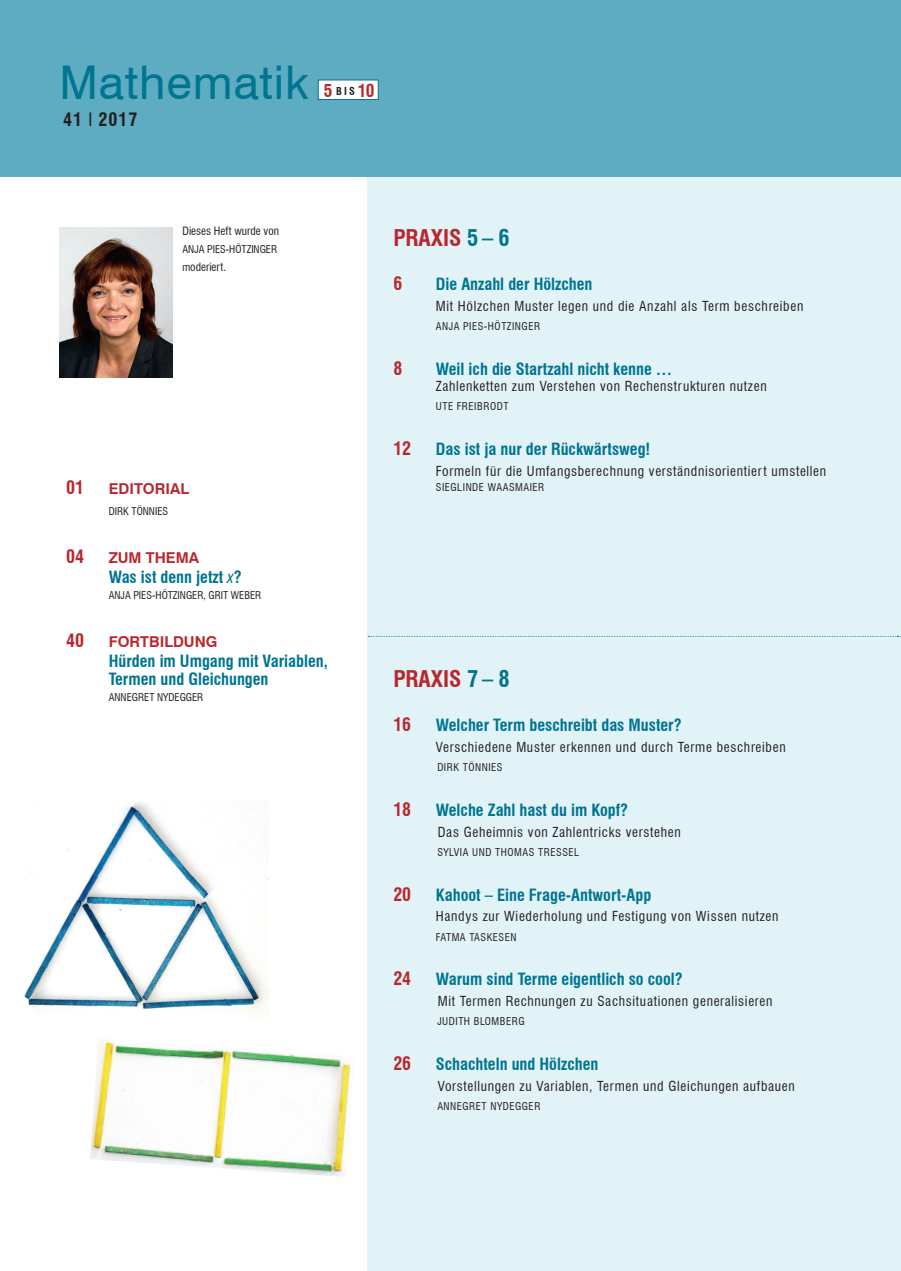
<style>
.page{position:relative;width:901px;height:1271px;background:#fff}
.page>*{position:absolute;margin:0;border:0;box-sizing:border-box;transform-origin:0 0}
.t1{font:46.5px "Swiss 721 BT";letter-spacing:.02em;color:#007591}
.t2{font:700 condensed 22.5px "Swiss 721 BT";color:#b7282e}
.t3{font:700 condensed 18px "Swiss 721 BT";color:#b7282e}
.t4{font:700 condensed 18px "Swiss 721 BT";letter-spacing:.05em;color:#231f20}
.t5{font:700 condensed 17.4px "Swiss 721 BT";color:#b7282e}
.t6{font:700 condensed 16.5px/18px "Swiss 721 BT";color:#007591}
.t7{font:700 15px "Swiss 721 BT";color:#b7282e}
.t8{font:condensed 13.5px "Swiss 721 BT";letter-spacing:.05em;color:#231f20}
.t9{font:condensed 11.25px "Swiss 721 BT";color:#231f20}
.t10{font:condensed 10.5px "Swiss 721 BT";letter-spacing:.05em;color:#231f20}
.t11{font:condensed 10.5px "Swiss 721 BT";color:#231f20}
.s1{font-weight:400}
.s2{font-size:10.65px;color:#231f20}
.s3{font-size:10.5px}
.s4{font-weight:400;font-style:italic}
.s5{color:#007591}
</style>
<div class="page">
<div style="left:368px;top:169px;width:532px;height:1101px;background:#e2f3f8"></div>
<div style="left:0;top:0;width:900px;height:177px;background:#5eacc1"></div>
<img style="left:59px;top:228px;width:113px;height:149px">
<div style="left:318px;top:80px;width:60px;height:20px;background:#fff;border:1px solid #007591"></div>
<svg style="left:368px;top:636px;width:533px;height:1px"></svg>
<img style="left:24px;top:801px;width:244px;height:211px">
<img style="left:90px;top:1042px;width:261px;height:135px">
<h1 class="t1" style="left:59px;top:54px;width:251px">Mathematik</h1>
<h3 class="t4" style="left:63px;top:108px;width:76px">41 <span class="s1">I</span> 2017</h3>
<p class="t5" style="left:324px;top:80px;width:52px">5 <span class="s2">BIS</span>10</p>
<p class="t9" style="left:182px;top:224px;width:98px">Dieses Heft wurde von</p>
<p class="t11" style="left:182px;top:242px;width:96px">ANJA PIES-HÖTZINGER</p>
<p class="t9" style="left:182px;top:260px;width:45px"><span class="s3">m</span>oderiert.</p>
<h3 class="t3" style="left:66px;top:477px;width:19px">01</h3>
<p class="t7" style="left:109px;top:479px;width:82px">EDITORIAL</p>
<p class="t11" style="left:109px;top:505px;width:61px">DIRK TÖNNIES</p>
<h3 class="t3" style="left:66px;top:546px;width:19px">04</h3>
<p class="t7" style="left:109px;top:548px;width:92px">ZUM THEMA</p>
<p class="t6" style="left:109px;top:567px;width:134px">Was ist denn jetzt <span class="s4">x</span>?</p>
<p class="t11" style="left:109px;top:589px;width:154px">ANJA PIES-HÖTZINGER, GRIT WEBER</p>
<h3 class="t3" style="left:66px;top:630px;width:19px">40</h3>
<p class="t7" style="left:109px;top:632px;width:110px">FORTBILDUNG</p>
<p class="t6" style="left:109px;top:651px;width:220px">Hürden im Umgang mit Variablen,<br>Termen und Gleichungen</p>
<p class="t11" style="left:109px;top:691px;width:96px">ANNEGRET NYDEGGER</p>
<h2 class="t2" style="left:393px;top:225px;width:118px">PRAXIS <span class="s5">5 – 6</span></h2>
<h3 class="t3" style="left:393px;top:272px;width:10px">6</h3>
<p class="t6" style="left:436px;top:275px;width:158px">Die Anzahl der Hölzchen</p>
<p class="t8" style="left:436px;top:297px;width:369px">Mit Hölzchen Muster legen und die Anzahl als Term beschreiben</p>
<p class="t10" style="left:436px;top:320px;width:106px">ANJA PIES-HÖTZINGER</p>
<h3 class="t3" style="left:393px;top:357px;width:10px">8</h3>
<p class="t6" style="left:436px;top:360px;width:238px">Weil ich die Startzahl nicht kenne …</p>
<p class="t8" style="left:436px;top:378px;width:332px">Zahlenketten zum Verstehen von Rechenstrukturen nutzen</p>
<p class="t10" style="left:436px;top:400px;width:74px">UTE FREIBRODT</p>
<h3 class="t3" style="left:393px;top:438px;width:19px">12</h3>
<p class="t6" style="left:436px;top:440px;width:216px">Das ist ja nur der Rückwärtsweg!</p>
<p class="t8" style="left:436px;top:463px;width:392px">Formeln für die Umfangsberechnung verständnisorientiert umstellen</p>
<p class="t10" style="left:436px;top:481px;width:110px">SIEGLINDE WAASMAIER</p>
<h2 class="t2" style="left:393px;top:666px;width:118px">PRAXIS <span class="s5">7 – 8</span></h2>
<h3 class="t3" style="left:393px;top:713px;width:19px">16</h3>
<p class="t6" style="left:436px;top:716px;width:247px">Welcher Term beschreibt das Muster?</p>
<p class="t8" style="left:436px;top:738px;width:351px">Verschiedene Muster erkennen und durch Terme beschreiben</p>
<p class="t10" style="left:437px;top:761px;width:67px">DIRK TÖNNIES</p>
<h3 class="t3" style="left:393px;top:798px;width:19px">18</h3>
<p class="t6" style="left:436px;top:800px;width:194px">Welche Zahl hast du im Kopf?</p>
<p class="t8" style="left:438px;top:823px;width:244px">Das Geheimnis von Zahlentricks verstehen</p>
<p class="t10" style="left:437px;top:845px;width:143px">SYLVIA UND THOMAS TRESSEL</p>
<h3 class="t3" style="left:393px;top:883px;width:19px">20</h3>
<p class="t6" style="left:436px;top:885px;width:217px">Kahoot – Eine Frage-Antwort-App</p>
<p class="t8" style="left:436px;top:908px;width:344px">Handys zur Wiederholung und Festigung von Wissen nutzen</p>
<p class="t10" style="left:436px;top:930px;width:82px">FATMA TASKESEN</p>
<h3 class="t3" style="left:393px;top:968px;width:19px">24</h3>
<p class="t6" style="left:436px;top:970px;width:248px">Warum sind Terme eigentlich so cool?</p>
<p class="t8" style="left:438px;top:993px;width:336px">Mit Termen Rechnungen zu Sachsituationen generalisieren</p>
<p class="t10" style="left:437px;top:1015px;width:89px">JUDITH BLOMBERG</p>
<h3 class="t3" style="left:393px;top:1052px;width:19px">26</h3>
<p class="t6" style="left:436px;top:1055px;width:164px">Schachteln und Hölzchen</p>
<p class="t8" style="left:438px;top:1077px;width:358px">Vorstellungen zu Variablen, Termen und Gleichungen aufbauen</p>
<p class="t10" style="left:437px;top:1100px;width:105px">ANNEGRET NYDEGGER</p>
</div>
